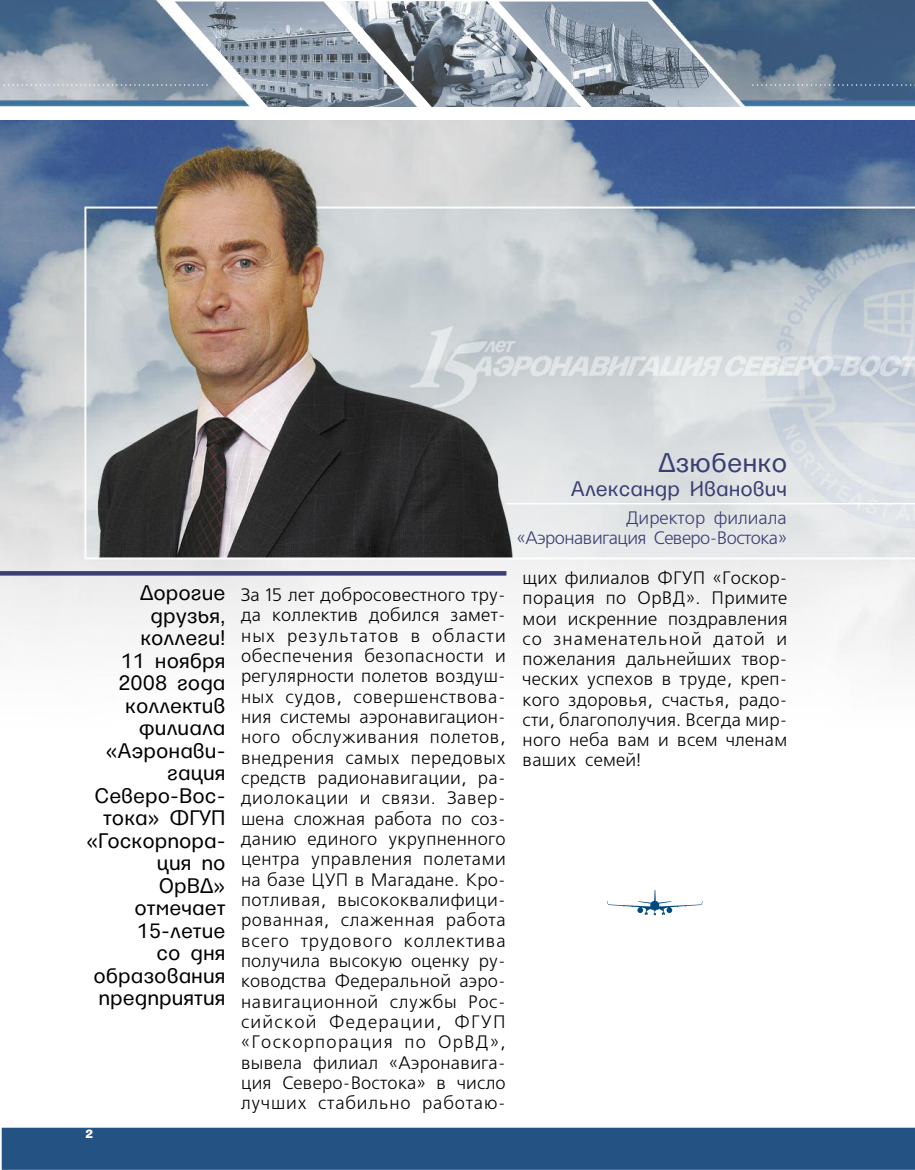
<style>
.page{position:relative;width:915px;height:1170px;background:#fff}
.page>*{position:absolute;margin:0;border:0;box-sizing:border-box;transform-origin:0 0}
.t1{font:27px "Parangon 330 C";color:#3a3e72}
.t2{font:21px/22.5px "Parangon 330 C";color:#000;text-align:right}
.t3{font:21px "Parangon 330 C";color:#3a3e72}
.t4{font:18px/20.2px "Free Set C";letter-spacing:.01em;color:#000;text-align:justify}
.t5{font:18px/20.2px "Free Set C";letter-spacing:-.03em;color:#3a3e72;text-align:right}
.t6{font:12px "Parangon 530 C";color:#fff}
</style>
<div class="page">
<img style="left:0;top:0;width:914px;height:106px">
<img style="left:580px;top:2px;width:160px;height:104px">
<svg style="left:750px;top:84px;width:164px;height:2px"></svg>
<svg style="left:2px;top:84px;width:173px;height:2px"></svg>
<img style="left:175px;top:2px;width:163px;height:104px">
<img style="left:338px;top:1px;width:242px;height:105px">
<div style="left:2px;top:1127px;width:912px;height:42px;background:#245282"></div>
<img style="left:0;top:121px;width:914px;height:539px">
<hr style="left:506px;top:503px;width:408px;height:1px;background:#fff">
<svg style="left:607px;top:890px;width:95px;height:25px"></svg>
<svg style="left:0;top:571px;width:506px;height:4px;background:#3e4274"></svg>
<p class="t2" style="left:86px;top:583px;width:141px">Дорогие друзья, коллеги!<br>11 ноября<br>2008 года коллектив филиала «Аэронави&shy;гация<br>Северо-Вос&shy;тока» ФГУП «Госкорпора&shy;ция по<br>ОрВД» отмечает<br>15-летие<br>со дня образования предприятия</p>
<p class="t6" style="left:85px;top:1129px;width:10px">2</p>
<p class="t4" style="left:241px;top:584px;width:266px">За 15 лет добросовестного тру&shy;да коллектив добился замет&shy;ных результатов в области обеспечения безопасности и регулярности полетов воздуш&shy;ных судов, совершенствова&shy;ния системы аэронавигацион&shy;ного обслуживания полетов, внедрения самых передовых средств радионавигации, ра&shy;диолокации и связи. Завер&shy;шена сложная работа по соз&shy;данию единого укрупненного центра управления полетами на базе ЦУП в Магадане. Кро&shy;потливая, высококвалифици&shy;рованная, слаженная работа всего трудового коллектива получила высокую оценку ру&shy;ководства Федеральной аэро&shy;навигационной службы Рос&shy;сийской Федерации, ФГУП «Госкорпорация по ОрВД», вывела филиал «Аэронавига&shy;ция Северо-Востока» в число лучших стабильно работаю-</p>
<h1 class="t1" style="left:658px;top:453px;width:130px">Дзюбенко</h1>
<p class="t3" style="left:570px;top:481px;width:218px">Александр Иванович</p>
<p class="t5" style="left:516px;top:507px;width:271px">Директор филиала «Аэронавигация Северо-Востока»</p>
<p class="t4" style="left:522px;top:567px;width:266px">щих филиалов ФГУП «Госкор&shy;порация по ОрВД». Примите мои искренние поздравления со знаменательной датой и пожелания дальнейших твор&shy;ческих успехов в труде, креп&shy;кого здоровья, счастья, радо&shy;сти, благополучия. Всегда мир&shy;ного неба вам и всем членам ваших семей!</p>
</div>
